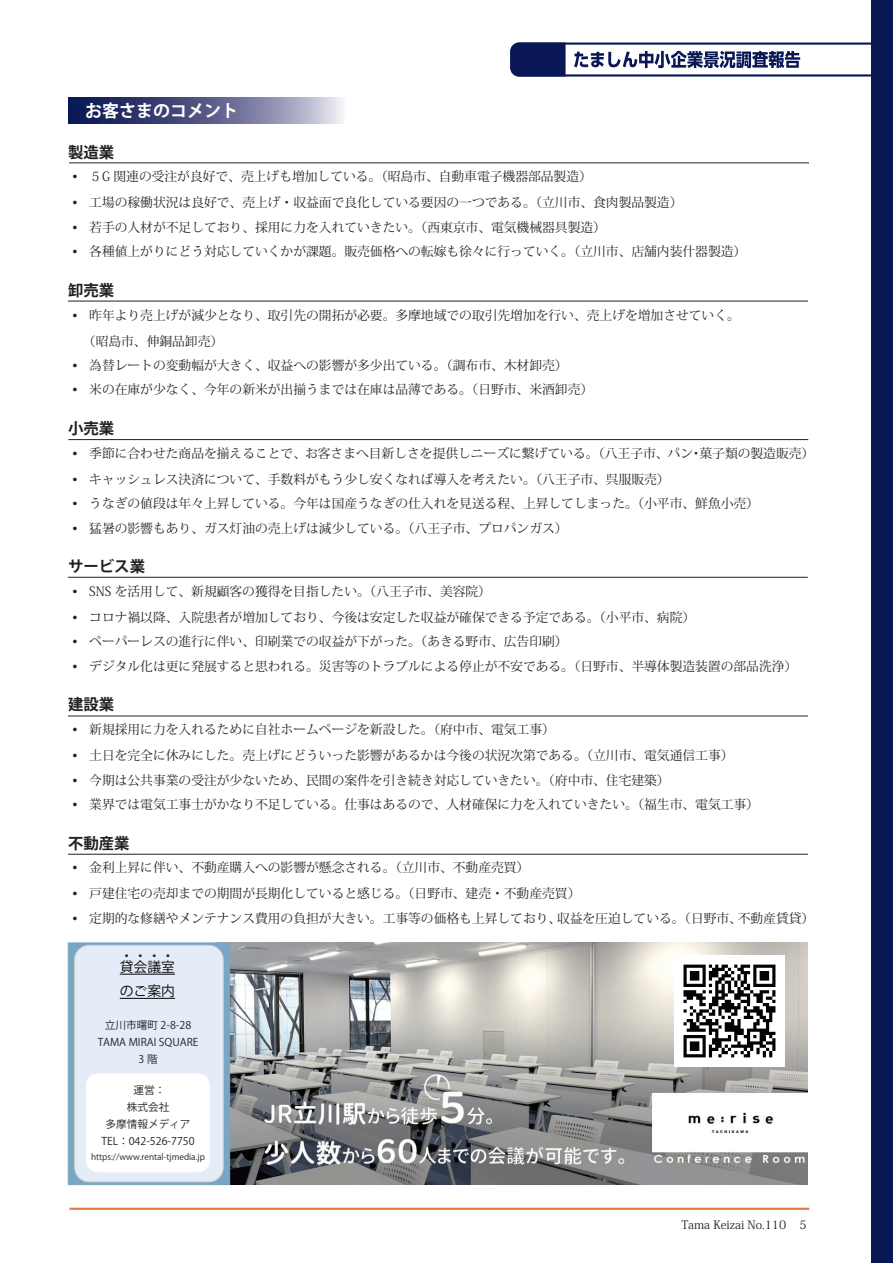
<style>
.page{position:relative;width:893px;height:1263px;background:#fff}
.page>*{position:absolute;margin:0;border:0;box-sizing:border-box;transform-origin:0 0}
.t1{font:700 16.95px "Koz Go Pr 6 N";color:#fff}
.t2{font:700 15.45px "Koz Go Pr 6 N";color:#231f20}
.t3{font:13.8px/24.2px "Koz Go Pr 6 N";color:#030303}
.t4{font:13.8px "Koz Min Pr 6 N";color:#231f20}
.t5{font:12.75px/26.1px "Koz Min Pr 6 N";color:#231f20}
.t6{font:11.7px "Koz Min Pr 6 N";color:#231f20}
.t7{font:10.65px/17px "Koz Go Pr 6 N";color:#231f20;text-align:center}
.t8{font:8.55px "Koz Go Pr 6 N";color:#231f20}
</style>
<div class="page">
<svg style="left:510px;top:41px;width:362px;height:37px"></svg>
<svg style="left:68px;top:98px;width:275px;height:25px"></svg>
<div style="left:872px;top:0;width:21px;height:1263px;background:#091855"></div>
<hr style="left:69px;top:163px;width:740px;height:1px;background:#231f20">
<hr style="left:68px;top:301px;width:740px;height:1px;background:#231f20">
<hr style="left:68px;top:439px;width:740px;height:1px;background:#231f20">
<hr style="left:68px;top:577px;width:740px;height:1px;background:#231f20">
<hr style="left:68px;top:716px;width:740px;height:1px;background:#231f20">
<hr style="left:68px;top:854px;width:740px;height:1px;background:#231f20">
<hr style="left:69px;top:1208px;width:740px;height:2px;background:#e47842">
<img style="left:230px;top:943px;width:578px;height:242px">
<div style="left:68px;top:943px;width:162px;height:242px;background:linear-gradient(to bottom,#7aa6c2,#7aa7c2);border:1px solid #79a6c2"></div>
<img style="left:674px;top:956px;width:111px;height:110px">
<div style="left:75px;top:945px;width:148px;height:237px;background:#e4edf7;border-radius:14px"></div>
<div style="left:74px;top:945px;width:149px;height:237px;border:1px solid #cdd1cf;border-radius:14px"></div>
<hr style="left:120px;top:974px;width:55px;height:1px;background:#030303">
<hr style="left:120px;top:998px;width:55px;height:1px;background:#030303">
<div style="left:86px;top:1074px;width:123px;height:98px;background:#fff;border-radius:11px"></div>
<div style="left:86px;top:1074px;width:124px;height:98px;border:1px solid #fff;border-radius:11px"></div>
<h1 class="t1" style="left:68px;top:101px;width:172px">　お客さまのコメント</h1>
<p class="t2" style="left:68px;top:143px;width:48px">製造業</p>
<p class="t5" style="left:72px;top:164px;width:521px">• ５G 関連の受注が良好で、売上げも増加している。（昭島市、自動車電子機器部品製造）</p>
<p class="t5" style="left:72px;top:190px;width:612px">• 工場の稼働状況は良好で、売上げ・収益面で良化している要因の一つである。（立川市、食肉製品製造）</p>
<p class="t5" style="left:72px;top:214px;width:535px">• 若手の人材が不足しており、採用に力を入れていきたい。（西東京市、電気機械器具製造）</p>
<p class="t5" style="left:72px;top:239px;width:675px">• 各種値上がりにどう対応していくかが課題。販売価格への転嫁も徐々に行っていく。（立川市、店舗内装什器製造）</p>
<p class="t2" style="left:68px;top:281px;width:48px">卸売業</p>
<p class="t5" style="left:83px;top:302px;width:658px;text-indent:-11px">• 昨年より売上げが減少となり、取引先の開拓が必要。多摩地域での取引先増加を行い、売上げを増加させていく。（昭島市、伸銅品卸売）</p>
<p class="t5" style="left:72px;top:353px;width:497px">• 為替レートの変動幅が大きく、収益への影響が多少出ている。（調布市、木材卸売）</p>
<p class="t5" style="left:72px;top:377px;width:522px">• 米の在庫が少なく、今年の新米が出揃うまでは在庫は品薄である。（日野市、米酒卸売）</p>
<p class="t2" style="left:68px;top:420px;width:48px">小売業</p>
<p class="t5" style="left:72px;top:440px;width:743px">• 季節に合わせた商品を揃えることで、お客さまへ目新しさを提供しニーズに繋げている。（八王子市、パン・菓子類の製造販売）</p>
<p class="t5" style="left:72px;top:466px;width:599px">• キャッシュレス決済について、手数料がもう少し安くなれば導入を考えたい。（八王子市、呉服販売）</p>
<p class="t5" style="left:72px;top:491px;width:688px">• うなぎの値段は年々上昇している。今年は国産うなぎの仕入れを見送る程、上昇してしまった。（小平市、鮮魚小売）</p>
<p class="t5" style="left:72px;top:515px;width:497px">• 猛暑の影響もあり、ガス灯油の売上げは減少している。（八王子市、プロパンガス）</p>
<p class="t2" style="left:68px;top:558px;width:79px">サービス業</p>
<p class="t5" style="left:72px;top:578px;width:420px">• SNS を活用して、新規顧客の獲得を目指したい。（八王子市、美容院）</p>
<p class="t5" style="left:72px;top:604px;width:624px">• コロナ禍以降、入院患者が増加しており、今後は安定した収益が確保できる予定である。（小平市、病院）</p>
<p class="t5" style="left:72px;top:629px;width:497px">• ペーパーレスの進行に伴い、印刷業での収益が下がった。（あきる野市、広告印刷）</p>
<p class="t5" style="left:72px;top:653px;width:726px">• デジタル化は更に発展すると思われる。災害等のトラブルによる停止が不安である。（日野市、半導体製造装置の部品洗浄）</p>
<p class="t2" style="left:68px;top:696px;width:48px">建設業</p>
<p class="t5" style="left:72px;top:717px;width:484px">• 新規採用に力を入れるために自社ホームページを新設した。（府中市、電気工事）</p>
<p class="t5" style="left:72px;top:743px;width:663px">• 土日を完全に休みにした。売上げにどういった影響があるかは今後の状況次第である。（立川市、電気通信工事）</p>
<p class="t5" style="left:72px;top:767px;width:599px">• 今期は公共事業の受注が少ないため、民間の案件を引き続き対応していきたい。（府中市、住宅建築）</p>
<p class="t5" style="left:72px;top:792px;width:688px">• 業界では電気工事士がかなり不足している。仕事はあるので、人材確保に力を入れていきたい。（福生市、電気工事）</p>
<p class="t2" style="left:68px;top:834px;width:63px">不動産業</p>
<p class="t5" style="left:72px;top:855px;width:459px">• 金利上昇に伴い、不動産購入への影響が懸念される。（立川市、不動産売買）</p>
<p class="t5" style="left:72px;top:881px;width:510px">• 戸建住宅の売却までの期間が長期化していると感じる。（日野市、建売・不動産売買）</p>
<p class="t5" style="left:72px;top:905px;width:743px">• 定期的な修繕やメンテナンス費用の負担が大きい。工事等の価格も上昇しており、収益を圧迫している。（日野市、不動産賃貸）</p>
<p class="t4" style="left:120px;top:948px;width:57px">・・・・</p>
<p class="t3" style="left:120px;top:955px;width:57px">貸会議室のご案内</p>
<p class="t7" style="left:98px;top:1017px;width:102px">立川市曙町 2-8-28<br>TAMA MIRAI SQUARE<br>3 階</p>
<p class="t7" style="left:102px;top:1081px;width:95px">運営：<br>株式会社<br>多摩情報メディア<br>TEL：042-526-7750</p>
<p class="t8" style="left:91px;top:1152px;width:115px">https://www.rental-tjmedia.jp</p>
<p class="t6" style="left:681px;top:1218px;width:127px">Tama Keizai No.110 5</p>
</div>
